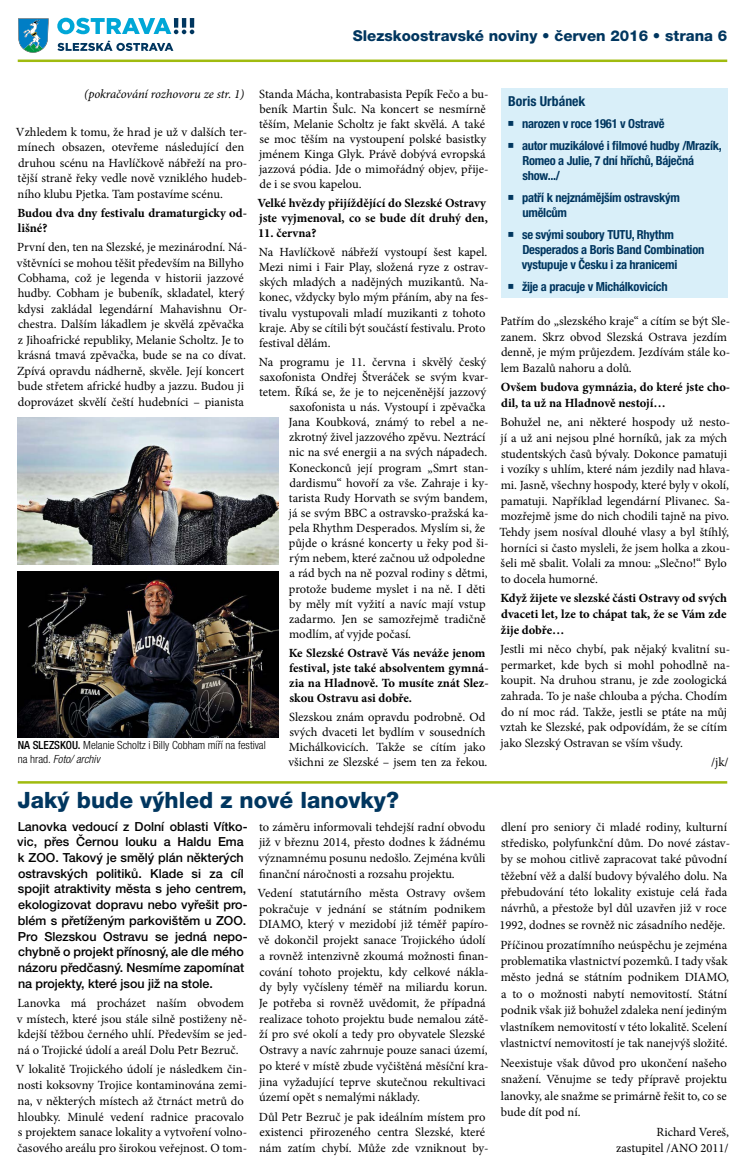
<style>
.page{position:relative;width:745px;height:1170px;background:#fff}
.page>*{position:absolute;margin:0;border:0;box-sizing:border-box;transform-origin:0 0}
.t1{font:800 22.5px "Helvetica Neue LT Pro";color:#00365f}
.t2{font:800 15px "Helvetica Neue LT Pro";color:#00365f}
.t3{font:700 condensed 13.75px "Helvetica Neue LT Pro";color:#00365f}
.t4{font:12.5px/15.8px "Minion Pro";color:#000}
.t5{font:700 12.5px/15.1px "Minion Pro";color:#000}
.t6{font:500 12.5px/15.8px "Helvetica Neue LT Pro";color:#000}
.t7{font:700 condensed 12.5px/15px "Helvetica Neue LT Pro";letter-spacing:-.02em;color:#00365f}
.t8{font:italic 12.5px "Minion Pro";letter-spacing:-.01em;color:#000}
.t9{font:300 condensed 11.25px/13.5px "Helvetica Neue LT Pro";color:#000}
.s1{font-weight:500}
.s2{font-style:italic}
</style>
<div class="page">
<svg style="left:18px;top:18px;width:31px;height:35px"></svg>
<svg style="left:57px;top:18px;width:137px;height:16px"></svg>
<svg style="left:57px;top:40px;width:116px;height:11px"></svg>
<hr style="left:18px;top:60px;width:708px;height:2px;background:#a0bb0f">
<hr style="left:18px;top:781px;width:708px;height:2px;background:#a0bb0f">
<div style="left:500px;top:89px;width:226px;height:209px;background:#d9eff9"></div>
<img style="left:18px;top:417px;width:260px;height:147px">
<img style="left:18px;top:571px;width:260px;height:166px">
<p class="t2" style="left:352px;top:27px;width:376px">Slezskoostravské noviny • červen 2016 • strana 6</p>
<p class="t4" style="left:259px;top:86px;width:231px;line-height:15.1px">Standa Mácha, kontrabasista Pepík Fečo a bu&shy;beník Martin Šulc. Na koncert se nesmírně těším, Melanie Scholtz je fakt skvělá. A také se moc těším na vystoupení polské basistky jménem Kinga Glyk. Právě dobývá evropská jazzová pódia. Jde o mimořádný objev, přije&shy;de i se svou kapelou.</p>
<p class="t5" style="left:257px;top:195px;width:232px">Velké hvězdy přijíždějící do Slezské Ostravy jste vyjmenoval, co se bude dít druhý den,</p>
<p class="t5" style="left:258px;top:226px;width:60px">11. června?</p>
<p class="t4" style="left:258px;top:244px;width:231px;line-height:15.1px">Na Havlíčkově nábřeží vystoupí šest kapel.<br>Mezi nimi i Fair Play, složená ryze z ostrav&shy;ských mladých a nadějných muzikantů. Na&shy;konec, vždycky bylo mým přáním, aby na fes&shy;tivalu vystupovali mladí muzikanti z tohoto kraje. Aby se cítili být součástí festivalu. Proto festival dělám.</p>
<p class="t4" style="left:258px;top:354px;width:229px">Na programu je 11. června i skvělý český</p>
<p class="t4" style="left:259px;top:369px;width:230px">saxofonista Ondřej Štveráček se svým kvar-</p>
<p class="t4" style="left:259px;top:384px;width:228px">tetem. Říká se, že je to nejceněnější jazzový</p>
<p class="t4" style="left:289px;top:399px;width:197px">saxofonista u nás. Vystoupí i zpěvačka</p>
<p class="t4" style="left:288px;top:414px;width:201px">Jana Koubková, známý to rebel a ne-</p>
<p class="t4" style="left:289px;top:429px;width:198px">zkrotný živel jazzového zpěvu. Neztrácí</p>
<p class="t4" style="left:289px;top:444px;width:200px">nic na své energii a na svých nápadech.</p>
<p class="t4" style="left:288px;top:459px;width:201px">Koneckonců její program „Smrt stan-</p>
<p class="t4" style="left:289px;top:475px;width:201px">dardismu“ hovoří za vše. Zahraje i ky-</p>
<p class="t4" style="left:289px;top:490px;width:200px">tarista Rudy Horvath se svým bandem,</p>
<p class="t4" style="left:289px;top:505px;width:201px">já se svým BBC a ostravsko-pražská ka-</p>
<p class="t4" style="left:289px;top:520px;width:198px">pela Rhythm Desperados. Myslím si, že</p>
<p class="t4" style="left:289px;top:535px;width:201px">půjde o krásné koncerty u řeky pod ši-</p>
<p class="t4" style="left:289px;top:550px;width:197px">rým nebem, které začnou už odpoledne</p>
<p class="t4" style="left:289px;top:565px;width:199px">a rád bych na ně pozval rodiny s dětmi,</p>
<p class="t4" style="left:289px;top:580px;width:198px">protože budeme myslet i na ně. I děti</p>
<p class="t4" style="left:289px;top:596px;width:198px">by měly mít vyžití a navíc mají vstup</p>
<p class="t4" style="left:289px;top:611px;width:198px">zadarmo. Jen se samozřejmě tradičně</p>
<p class="t4" style="left:289px;top:626px;width:123px">modlím, ať vyjde počasí.</p>
<p class="t5" style="left:288px;top:645px;width:201px">Ke Slezské Ostravě Vás neváže jenom festival, jste také absolventem gymná&shy;zia na Hladnově. To musíte znát Slez&shy;skou Ostravu asi dobře.</p>
<p class="t4" style="left:288px;top:709px;width:200px;line-height:15.1px">Slezskou znám opravdu podrobně. Od svých dvaceti let bydlím v sousedních Michálkovicích. Takže se cítím jako všichni ze Slezské – jsem ten za řekou.</p>
<p class="t8" style="left:84px;top:85px;width:161px">(pokračování rozhovoru ze str. 1)</p>
<p class="t4" style="left:16px;top:124px;width:233px">Vzhledem k tomu, že hrad je už v dalších ter&shy;mínech obsazen, otevřeme následující den druhou scénu na Havlíčkově nábřeží na pro&shy;tější straně řeky vedle nově vzniklého hudeb&shy;ního klubu Pjetka. Tam postavíme scénu.</p>
<p class="t5" style="left:17px;top:205px;width:231px;line-height:15.5px">Budou dva dny festivalu dramaturgicky od&shy;lišné?</p>
<p class="t4" style="left:17px;top:239px;width:231px">První den, ten na Slezské, je mezinárodní. Ná&shy;vštěvníci se mohou těšit především na Billyho Cobhama, což je legenda v historii jazzové hudby. Cobham je bubeník, skladatel, který kdysi zakládal legendární Mahavishnu Or&shy;chestra. Dalším lákadlem je skvělá zpěvačka z Jihoafrické republiky, Melanie Scholtz. Je to krásná tmavá zpěvačka, bude se na co dívat.<br>Zpívá opravdu nádherně, skvěle. Její koncert bude střetem africké hudby a jazzu. Budou ji doprovázet skvělí čeští hudebníci – pianista</p>
<p class="t9" style="left:18px;top:738px;width:249px"><span class="s1">NA SLEZSKOU.</span> Melanie Scholtz i Billy Cobham míří na festival na hrad. <span class="s2">Foto/ archiv</span></p>
<h1 class="t1" style="left:18px;top:786px;width:382px">Jaký bude výhled z nové lanovky?</h1>
<p class="t6" style="left:17px;top:818px;width:231px">Lanovka vedoucí z Dolní oblasti Vítko&shy;vic, přes Černou louku a Haldu Ema k ZOO. Takový je smělý plán některých ostravských politiků. Klade si za cíl spojit atraktivity města s jeho centrem, ekologizovat dopravu nebo vyřešit pro&shy;blém s přetíženým parkovištěm u ZOO.<br>Pro Slezskou Ostravu se jedná nepo&shy;chybně o projekt přínosný, ale dle mého názoru předčasný. Nesmíme zapomínat na projekty, které jsou již na stole.</p>
<p class="t4" style="left:17px;top:995px;width:231px">Lanovka má procházet naším obvodem v místech, které jsou stále silně postiženy ně&shy;kdejší těžbou černého uhlí. Především se jed&shy;ná o Trojické údolí a areál Dolu Petr Bezruč.</p>
<p class="t4" style="left:16px;top:1061px;width:232px">V lokalitě Trojického údolí je následkem čin&shy;nosti koksovny Trojice kontaminována zemi&shy;na, v některých místech až čtrnáct metrů do hloubky. Minulé vedení radnice pracovalo s projektem sanace lokality a vytvoření volno&shy;časového areálu pro širokou veřejnost. O tom-</p>
<p class="t4" style="left:258px;top:818px;width:228px;text-align:justify">to záměru informovali tehdejší radní obvodu již v březnu 2014, přesto dodnes k žádnému významnému posunu nedošlo. Zejména kvůli finanční náročnosti a rozsahu projektu.</p>
<p class="t4" style="left:257px;top:885px;width:233px">Vedení statutárního města Ostravy ovšem pokračuje v jednání se státním podnikem DIAMO, který v mezidobí již téměř papíro&shy;vě dokončil projekt sanace Trojického údolí a rovněž intenzivně zkoumá možnosti finan&shy;cování tohoto projektu, kdy celkové nákla&shy;dy byly vyčísleny téměř na miliardu korun.<br>Je potřeba si rovněž uvědomit, že případná realizace tohoto projektu bude nemalou zátě&shy;ží pro své okolí a tedy pro obyvatele Slezské Ostravy a navíc zahrnuje pouze sanaci území, po které v místě zbude vyčištěná měsíční kra&shy;jina vyžadující teprve skutečnou rekultivaci území opět s nemalými náklady.</p>
<p class="t4" style="left:259px;top:1108px;width:231px">Důl Petr Bezruč je pak ideálním místem pro existenci přirozeného centra Slezské, které nám zatím chybí. Může zde vzniknout by-</p>
<p class="t3" style="left:508px;top:92px;width:79px">Boris Urbánek</p>
<p class="t7" style="left:507px;top:115px;width:158px">○ narozen v roce 1961 v Ostravě</p>
<p class="t7" style="left:522px;top:138px;width:201px;text-indent:-15px">○ autor muzikálové i filmové hudby /Mrazík,<br>Romeo a Julie, 7 dní hříchů, Báječná show.../</p>
<p class="t7" style="left:522px;top:190px;width:159px;text-indent:-15px">○ patří k nejznámějším ostravským umělcům</p>
<p class="t7" style="left:521px;top:227px;width:184px;text-indent:-14px">○ se svými soubory TUTU, Rhythm<br>Desperados a Boris Band Combination vystupuje v Česku i za hranicemi</p>
<p class="t7" style="left:507px;top:279px;width:161px">○ žije a pracuje v Michálkovicích</p>
<p class="t4" style="left:500px;top:313px;width:231px">Patřím do „slezského kraje“ a cítím se být Sle&shy;zanem. Skrz obvod Slezská Ostrava jezdím denně, je mým průjezdem. Jezdívám stále ko&shy;lem Bazalů nahoru a dolů.</p>
<p class="t5" style="left:500px;top:379px;width:231px;line-height:15.6px">Ovšem budova gymnázia, do které jste cho&shy;dil, ta už na Hladnově nestojí…</p>
<p class="t4" style="left:499px;top:414px;width:232px">Bohužel ne, ani některé hospody už nesto&shy;jí a už ani nejsou plné horníků, jak za mých studentských časů bývaly. Dokonce pamatuji i vozíky s uhlím, které nám jezdily nad hlava&shy;mi. Jasně, všechny hospody, které byly v okolí, pamatuji. Například legendární Plivanec. Sa&shy;mozřejmě jsme do nich chodili tajně na pivo.<br>Tehdy jsem nosíval dlouhé vlasy a byl štíhlý, horníci si často mysleli, že jsem holka a zkou&shy;šeli mě sbalit. Volali za mnou: „Slečno!“ Bylo to docela humorné.</p>
<p class="t5" style="left:500px;top:590px;width:228px;line-height:15.6px;text-align:justify">Když žijete ve slezské části Ostravy od svých dvaceti let, lze to chápat tak, že se Vám zde žije dobře…</p>
<p class="t4" style="left:499px;top:641px;width:231px">Jestli mi něco chybí, pak nějaký kvalitní su&shy;permarket, kde bych si mohl pohodlně na&shy;koupit. Na druhou stranu, je zde zoologická zahrada. To je naše chlouba a pýcha. Chodím do ní moc rád. Takže, jestli se ptáte na můj vztah ke Slezské, pak odpovídám, že se cítím jako Slezský Ostravan se vším všudy.</p>
<p class="t4" style="left:710px;top:754px;width:19px">/jk/</p>
<p class="t4" style="left:499px;top:818px;width:232px;line-height:16.4px">dlení pro seniory či mladé rodiny, kulturní středisko, polyfunkční dům. Do nové zástav&shy;by se mohou citlivě zapracovat také původní těžební věž a další budovy bývalého dolu. Na přebudování této lokality existuje celá řada návrhů, a přestože byl důl uzavřen již v roce 1992, dodnes se rovněž nic zásadního neděje.</p>
<p class="t4" style="left:499px;top:936px;width:230px;line-height:16.4px">Příčinou prozatímního neúspěchu je zejména problematika vlastnictví pozemků. I tady však město jedná se státním podnikem DIAMO, a to o možnosti nabytí nemovitostí. Státní podnik však již bohužel zdaleka není jediným vlastníkem nemovitostí v této lokalitě. Scelení vlastnictví nemovitostí je tak nanejvýš složité.</p>
<p class="t4" style="left:500px;top:1054px;width:228px;line-height:16.4px;text-align:justify">Neexistuje však důvod pro ukončení našeho snažení. Věnujme se tedy přípravě projektu lanovky, ale snažme se primárně řešit to, co se bude dít pod ní.</p>
<p class="t4" style="left:616px;top:1123px;width:114px;line-height:16.4px;text-align:right">Richard Vereš, zastupitel /ANO 2011/</p>
</div>
